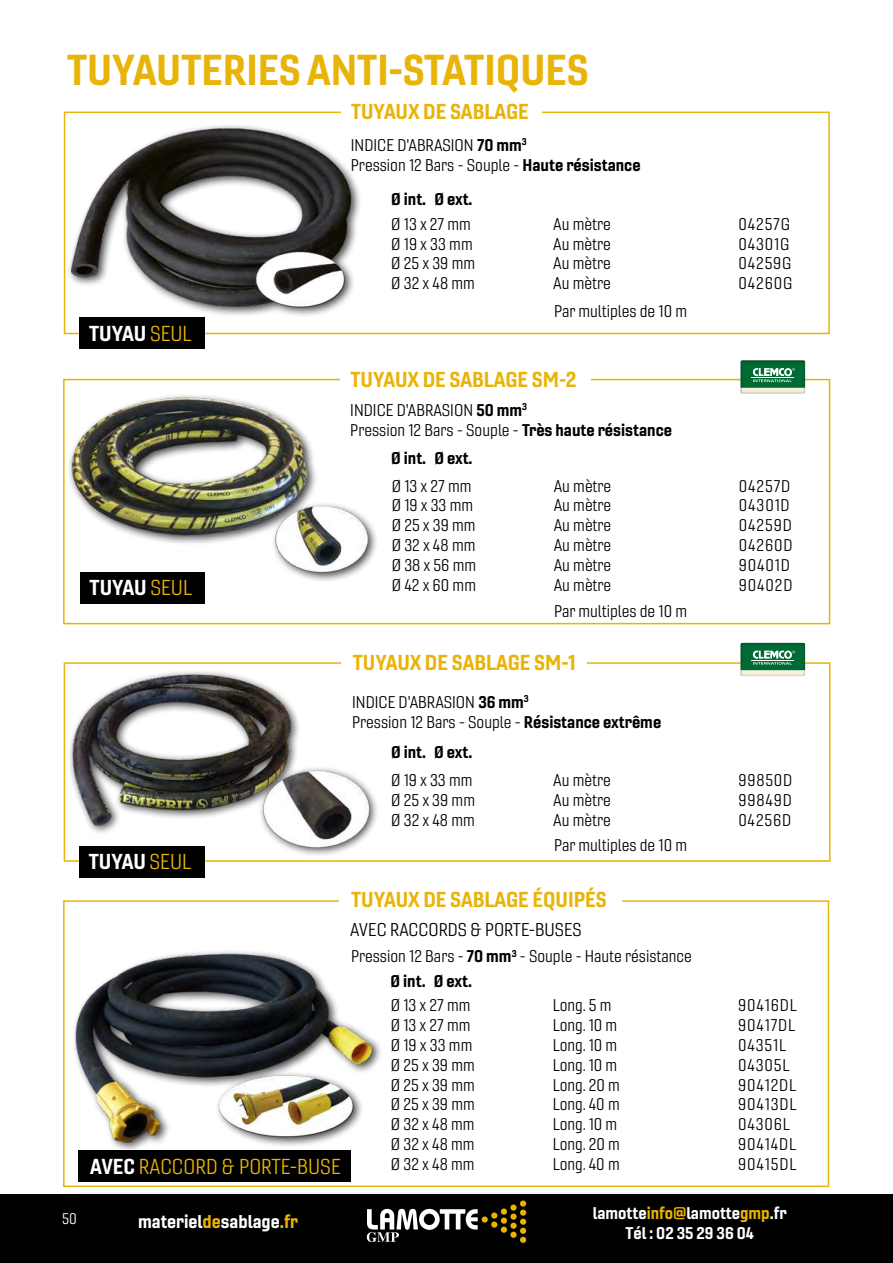
<style>
.page{position:relative;width:893px;height:1263px;background:#fff}
.page>*{position:absolute;margin:0;border:0;box-sizing:border-box;transform-origin:0 0}
.t1{font:42px "Gineso Nor Bol";color:#e9b408}
.t2{font:21px "Gineso Nor Bol";color:#e9b408}
.t3{font:21px "Gineso Nor Bol";letter-spacing:-.005em;color:#fff}
.t4{font:21px "Gineso Nor Boo";color:#e9b408}
.t5{font:18px "Gineso Nor Boo";color:#000}
.t6{font:18px "Gineso Nor Bol";color:#fff}
.t7{font:16.5px/19.8px "Gineso Nor Boo";color:#000}
.t8{font:16.5px "Gineso Nor Boo";letter-spacing:.05em;color:#000}
.t9{font:16.5px "Gineso Nor Bol";color:#000}
.t10{font:16.5px/19.8px "Gineso Nor Bol";color:#fff;text-align:center}
.t11{font:15px "Gineso Nor Boo";color:#fff}
.s1{font-family:"Gineso Nor Bol"}
.s2{font-family:"Gineso Nor Boo";color:#e9b408}
.s3{font-family:"Gineso Nor Bol";color:#fff}
.s4{color:#e9b300}
</style>
<div class="page">
<div style="left:0;top:1194px;width:893px;height:69px;background:#000"></div>
<svg style="left:367px;top:1208px;width:140px;height:34px"></svg>
<div style="left:501px;top:1217px;width:6px;height:7px;background:#e9b400;border-radius:50%"></div>
<div style="left:501px;top:1226px;width:6px;height:7px;background:#e9b400;border-radius:50%"></div>
<svg style="left:510px;top:1204px;width:7px;height:7px"></svg>
<svg style="left:510px;top:1213px;width:7px;height:7px"></svg>
<svg style="left:510px;top:1222px;width:7px;height:7px"></svg>
<div style="left:510px;top:1232px;width:7px;height:6px;background:#e9b400;border-radius:50%"></div>
<div style="left:520px;top:1200px;width:6px;height:7px;background:#e9b400;border-radius:50%"></div>
<div style="left:520px;top:1209px;width:6px;height:7px;background:#e9b400;border-radius:50%"></div>
<div style="left:520px;top:1218px;width:6px;height:7px;background:#e9b400;border-radius:50%"></div>
<svg style="left:520px;top:1228px;width:6px;height:15px"></svg>
<div style="left:64px;top:112px;width:766px;height:222px;border:2px solid #e9b408"></div>
<div style="left:64px;top:662px;width:767px;height:200px;border:2px solid #e9b408"></div>
<div style="left:68px;top:669px;width:312px;height:189px;background:#000;opacity:.75"></div>
<img style="left:70px;top:669px;width:302px;height:181px">
<div style="left:341px;top:655px;width:246px;height:14px;background:#fff"></div>
<div style="left:79px;top:846px;width:126px;height:31px;background:#000"></div>
<div style="left:63px;top:379px;width:767px;height:245px;border:2px solid #e9b408"></div>
<div style="left:66px;top:123px;width:296px;height:195px;background:#000;opacity:.75"></div>
<img style="left:63px;top:121px;width:293px;height:192px">
<img style="left:74px;top:951px;width:302px;height:198px">
<div style="left:341px;top:105px;width:200px;height:13px;background:#fff"></div>
<div style="left:80px;top:317px;width:125px;height:32px;background:#000"></div>
<div style="left:63px;top:900px;width:766px;height:287px;border:2px solid #e9b408"></div>
<div style="left:340px;top:892px;width:282px;height:14px;background:#fff"></div>
<div style="left:79px;top:1150px;width:272px;height:32px;background:#000"></div>
<div style="left:66px;top:393px;width:313px;height:190px;background:#000;opacity:.75"></div>
<img style="left:68px;top:395px;width:302px;height:180px">
<div style="left:340px;top:372px;width:251px;height:14px;background:#fff"></div>
<div style="left:80px;top:572px;width:125px;height:32px;background:#000"></div>
<img style="left:740px;top:643px;width:65px;height:33px">
<hr style="left:751px;top:660px;width:43px;height:1px;background:#fff">
<svg style="left:753px;top:650px;width:42px;height:15px"></svg>
<img style="left:740px;top:360px;width:65px;height:33px">
<hr style="left:751px;top:378px;width:43px;height:1px;background:#fff">
<svg style="left:753px;top:368px;width:42px;height:14px"></svg>
<h1 class="t1" style="left:67px;top:43px;width:523px">TUYAUTERIES ANTI-STATIQUES</h1>
<p class="t2" style="left:351px;top:98px;width:179px">TUYAUX DE SABLAGE</p>
<p class="t7" style="left:351px;top:135px;width:291px">INDICE D'ABRASION <span class="s1">70 mm</span><sup>3<br></sup>Pression 12 Bars - Souple - <span class="s1">Haute résistance</span></p>
<p class="t9" style="left:391px;top:188px;width:83px">Ø int. Ø ext.</p>
<p class="t7" style="left:391px;top:214px;width:81px">Ø 13 x 27 mm</p>
<p class="t7" style="left:553px;top:214px;width:59px">Au mètre</p>
<p class="t7" style="left:738px;top:214px;width:53px">04257G</p>
<p class="t7" style="left:391px;top:234px;width:83px">Ø 19 x 33 mm</p>
<p class="t7" style="left:553px;top:234px;width:59px">Au mètre</p>
<p class="t7" style="left:738px;top:234px;width:52px">04301G</p>
<p class="t7" style="left:391px;top:254px;width:85px">Ø 25 x 39 mm</p>
<p class="t7" style="left:553px;top:254px;width:59px">Au mètre</p>
<p class="t7" style="left:738px;top:254px;width:55px">04259G</p>
<p class="t7" style="left:391px;top:273px;width:85px">Ø 32 x 48 mm</p>
<p class="t7" style="left:553px;top:273px;width:59px">Au mètre</p>
<p class="t7" style="left:738px;top:273px;width:55px">04260G</p>
<p class="t3" style="left:89px;top:320px;width:104px">TUYAU <span class="s2">SEUL</span></p>
<p class="t3" style="left:90px;top:574px;width:104px">TUYAU <span class="s2">SEUL</span></p>
<p class="t7" style="left:554px;top:302px;width:135px">Par multiples de 10 m</p>
<p class="t2" style="left:350px;top:366px;width:228px">TUYAUX DE SABLAGE SM-2</p>
<p class="t7" style="left:350px;top:400px;width:323px">INDICE D'ABRASION <span class="s1">50 mm</span><sup>3<br></sup>Pression 12 Bars - Souple - <span class="s1">Très haute résistance</span></p>
<p class="t9" style="left:391px;top:448px;width:83px">Ø int. Ø ext.</p>
<p class="t7" style="left:392px;top:476px;width:81px">Ø 13 x 27 mm</p>
<p class="t7" style="left:554px;top:476px;width:59px">Au mètre</p>
<p class="t7" style="left:739px;top:476px;width:53px">04257D</p>
<p class="t7" style="left:392px;top:496px;width:83px">Ø 19 x 33 mm</p>
<p class="t7" style="left:554px;top:496px;width:59px">Au mètre</p>
<p class="t7" style="left:739px;top:496px;width:52px">04301D</p>
<p class="t7" style="left:392px;top:516px;width:85px">Ø 25 x 39 mm</p>
<p class="t7" style="left:554px;top:516px;width:59px">Au mètre</p>
<p class="t7" style="left:739px;top:516px;width:54px">04259D</p>
<p class="t7" style="left:392px;top:535px;width:85px">Ø 32 x 48 mm</p>
<p class="t7" style="left:554px;top:535px;width:59px">Au mètre</p>
<p class="t7" style="left:739px;top:535px;width:55px">04260D</p>
<p class="t7" style="left:392px;top:555px;width:86px">Ø 38 x 56 mm</p>
<p class="t7" style="left:554px;top:555px;width:59px">Au mètre</p>
<p class="t7" style="left:739px;top:555px;width:53px">90401D</p>
<p class="t7" style="left:392px;top:575px;width:86px">Ø 42 x 60 mm</p>
<p class="t7" style="left:554px;top:575px;width:59px">Au mètre</p>
<p class="t7" style="left:739px;top:575px;width:55px">90402D</p>
<p class="t7" style="left:554px;top:601px;width:135px">Par multiples de 10 m</p>
<p class="t11" style="left:62px;top:1210px;width:16px">50</p>
<p class="t3" style="left:89px;top:848px;width:104px">TUYAU <span class="s2">SEUL</span></p>
<p class="t4" style="left:90px;top:1154px;width:252px"><span class="s3">AVEC</span> RACCORD &amp; PORTE-BUSE</p>
<p class="t2" style="left:353px;top:649px;width:224px">TUYAUX DE SABLAGE SM-1</p>
<p class="t7" style="left:352px;top:692px;width:311px">INDICE D'ABRASION <span class="s1">36 mm</span><sup>3<br></sup>Pression 12 Bars - Souple - <span class="s1">Résistance extrême</span></p>
<p class="t9" style="left:391px;top:741px;width:83px">Ø int. Ø ext.</p>
<p class="t7" style="left:391px;top:770px;width:83px">Ø 19 x 33 mm</p>
<p class="t7" style="left:553px;top:770px;width:59px">Au mètre</p>
<p class="t7" style="left:738px;top:770px;width:56px">99850D</p>
<p class="t7" style="left:391px;top:790px;width:85px">Ø 25 x 39 mm</p>
<p class="t7" style="left:553px;top:790px;width:59px">Au mètre</p>
<p class="t7" style="left:738px;top:790px;width:55px">99849D</p>
<p class="t7" style="left:391px;top:810px;width:85px">Ø 32 x 48 mm</p>
<p class="t7" style="left:553px;top:810px;width:59px">Au mètre</p>
<p class="t7" style="left:738px;top:810px;width:55px">04256D</p>
<p class="t7" style="left:554px;top:836px;width:135px">Par multiples de 10 m</p>
<p class="t2" style="left:351px;top:885px;width:257px">TUYAUX DE SABLAGE ÉQUIPÉS</p>
<p class="t5" style="left:350px;top:918px;width:233px">AVEC RACCORDS &amp; PORTE-BUSES</p>
<p class="t7" style="left:351px;top:947px;width:342px">Pression 12 Bars - <span class="s1">70 mm</span><sup>3</sup> - Souple - Haute résistance</p>
<p class="t9" style="left:391px;top:970px;width:83px">Ø int. Ø ext.</p>
<p class="t7" style="left:391px;top:995px;width:81px">Ø 13 x 27 mm</p>
<p class="t7" style="left:553px;top:995px;width:60px">Long. 5 m</p>
<p class="t8" style="left:738px;top:995px;width:60px">90416DL</p>
<p class="t7" style="left:391px;top:1015px;width:81px">Ø 13 x 27 mm</p>
<p class="t7" style="left:553px;top:1015px;width:66px">Long. 10 m</p>
<p class="t8" style="left:738px;top:1015px;width:59px">90417DL</p>
<p class="t7" style="left:391px;top:1035px;width:83px">Ø 19 x 33 mm</p>
<p class="t7" style="left:553px;top:1035px;width:66px">Long. 10 m</p>
<p class="t7" style="left:738px;top:1035px;width:50px">04351L</p>
<p class="t7" style="left:391px;top:1055px;width:85px">Ø 25 x 39 mm</p>
<p class="t7" style="left:553px;top:1055px;width:66px">Long. 10 m</p>
<p class="t7" style="left:738px;top:1055px;width:53px">04305L</p>
<p class="t7" style="left:391px;top:1075px;width:85px">Ø 25 x 39 mm</p>
<p class="t7" style="left:553px;top:1075px;width:69px">Long. 20 m</p>
<p class="t8" style="left:738px;top:1075px;width:60px">90412DL</p>
<p class="t7" style="left:391px;top:1094px;width:85px">Ø 25 x 39 mm</p>
<p class="t7" style="left:553px;top:1094px;width:68px">Long. 40 m</p>
<p class="t8" style="left:738px;top:1094px;width:60px">90413DL</p>
<p class="t7" style="left:391px;top:1114px;width:85px">Ø 32 x 48 mm</p>
<p class="t7" style="left:553px;top:1114px;width:66px">Long. 10 m</p>
<p class="t7" style="left:738px;top:1114px;width:53px">04306L</p>
<p class="t7" style="left:391px;top:1134px;width:85px">Ø 32 x 48 mm</p>
<p class="t7" style="left:553px;top:1134px;width:69px">Long. 20 m</p>
<p class="t8" style="left:738px;top:1134px;width:60px">90414DL</p>
<p class="t7" style="left:391px;top:1154px;width:85px">Ø 32 x 48 mm</p>
<p class="t7" style="left:553px;top:1154px;width:68px">Long. 40 m</p>
<p class="t8" style="left:738px;top:1154px;width:60px">90415DL</p>
<p class="t6" style="left:138px;top:1209px;width:162px">materiel<span class="s4">de</span>sablage<span class="s4">.fr</span></p>
<p class="t10" style="left:593px;top:1203px;width:195px">lamotte<span class="s4">info@</span>lamotte<span class="s4">gmp</span>.fr<br>Tél : 02 35 29 36 04</p>
</div>
